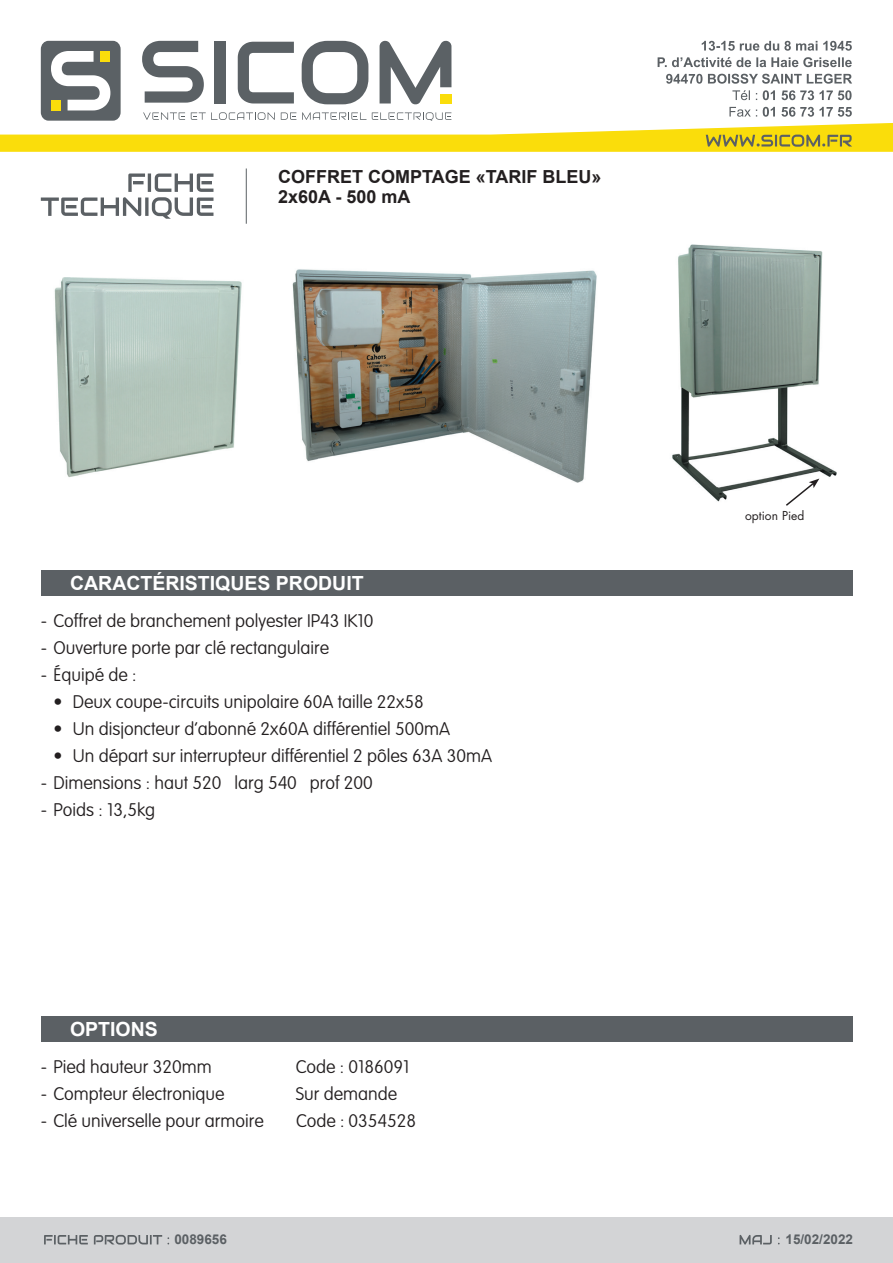
<style>
.page{position:relative;width:893px;height:1263px;background:#fff}
.page>*{position:absolute;margin:0;border:0;box-sizing:border-box;transform-origin:0 0}
.t1{font:700 19.5px "Arial";color:#fff}
.t2{font:100 18px "VAG Rounded";color:#231f20}
.t3{font:700 18px/19.5px "Arial";color:#231f20}
.t4{font:700 13.5px "Arial";color:#5b6064}
.t5{font:12px "Futura";color:#231f20}
</style>
<div class="page">
<div style="left:0;top:1217px;width:893px;height:46px;background:#d3d4d6"></div>
<svg style="left:740px;top:1235px;width:40px;height:9px"></svg>
<svg style="left:41px;top:173px;width:172px;height:46px"></svg>
<div style="left:41px;top:570px;width:811px;height:26px;background:#5b6064"></div>
<div style="left:41px;top:1016px;width:811px;height:26px;background:#5b6064"></div>
<svg style="left:0;top:41px;width:893px;height:111px"></svg>
<hr style="left:246px;top:168px;width:1px;height:56px;background:#5b6064">
<svg style="left:44px;top:1235px;width:125px;height:9px"></svg>
<img style="left:54px;top:277px;width:188px;height:200px">
<img style="left:292px;top:269px;width:305px;height:214px">
<img style="left:672px;top:244px;width:165px;height:258px">
<svg style="left:784px;top:478px;width:35px;height:28px"></svg>
<p class="t3" style="left:278px;top:168px;width:325px">COFFRET COMPTAGE «TARIF BLEU»<br>2x60A - 500 mA</p>
<p class="t1" style="left:70px;top:571px;width:295px">CARACTÉRISTIQUES PRODUIT</p>
<p class="t2" style="left:41px;top:611px;width:334px">- Coffret de branchement polyester IP43 IK10</p>
<p class="t2" style="left:41px;top:638px;width:290px">- Ouverture porte par clé rectangulaire</p>
<p class="t2" style="left:41px;top:665px;width:97px">- Équipé de :</p>
<p class="t2" style="left:54px;top:692px;width:372px">• Deux coupe-circuits unipolaire 60A taille 22x58</p>
<p class="t2" style="left:54px;top:719px;width:398px">• Un disjoncteur d’abonné 2x60A différentiel 500mA</p>
<p class="t2" style="left:54px;top:746px;width:440px">• Un départ sur interrupteur différentiel 2 pôles 63A 30mA</p>
<p class="t2" style="left:41px;top:773px;width:334px">- Dimensions : haut 520 larg 540 prof 200</p>
<p class="t2" style="left:41px;top:800px;width:116px">- Poids : 13,5kg</p>
<p class="t1" style="left:70px;top:1016px;width:89px">OPTIONS</p>
<p class="t2" style="left:41px;top:1056px;width:172px">- Pied hauteur 320mm</p>
<p class="t2" style="left:296px;top:1056px;width:115px">Code : 0186091</p>
<p class="t2" style="left:41px;top:1083px;width:185px">- Compteur électronique</p>
<p class="t2" style="left:296px;top:1083px;width:103px">Sur demande</p>
<p class="t2" style="left:41px;top:1110px;width:225px">- Clé universelle pour armoire</p>
<p class="t2" style="left:296px;top:1110px;width:122px">Code : 0354528</p>
<p class="t5" style="left:745px;top:507px;width:61px">option Pied</p>
<p class="t4" style="left:174px;top:1231px;width:54px">0089656</p>
<p class="t4" style="left:785px;top:1231px;width:69px">15/02/2022</p>
</div>
